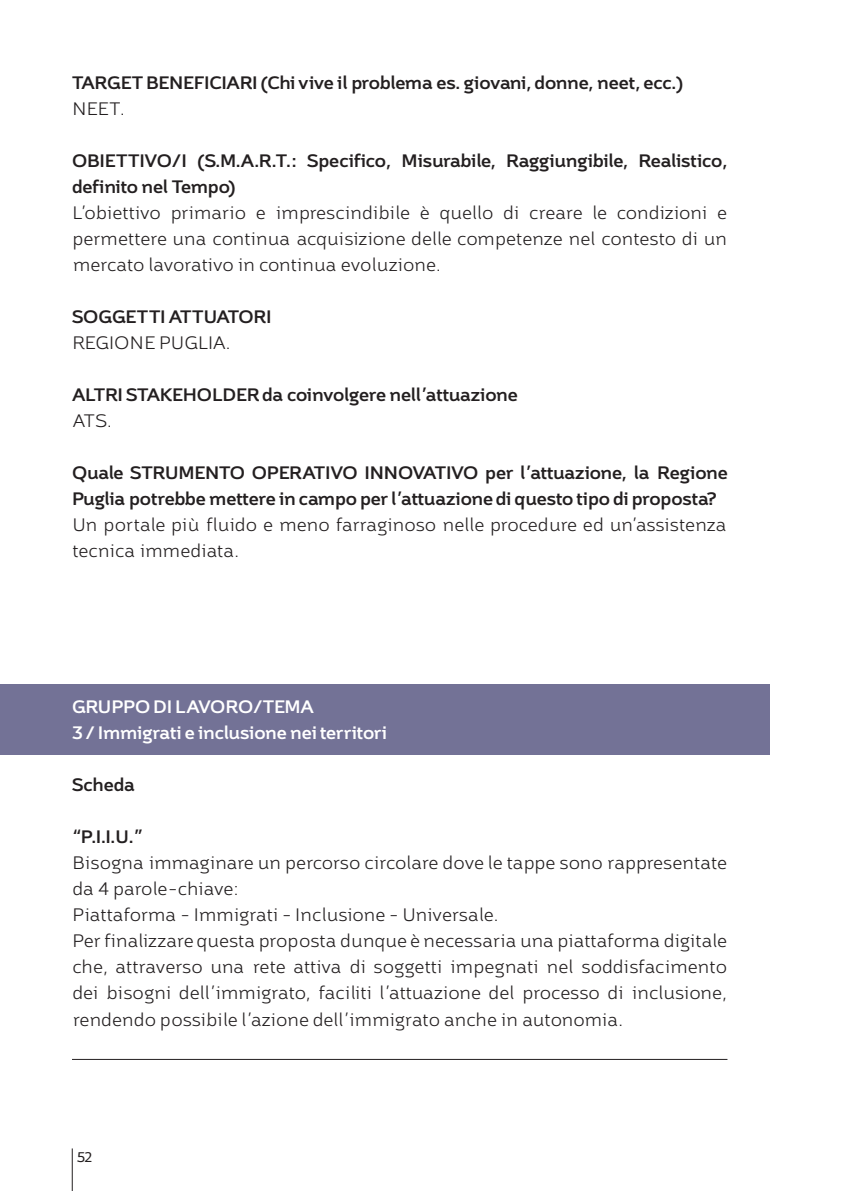
<style>
.page{position:relative;width:842px;height:1191px;background:#fff}
.page>*{position:absolute;margin:0;border:0;box-sizing:border-box;transform-origin:0 0}
.t1{font:300 18px/26px "Brisko Sans W01";letter-spacing:-.06em;color:#231f20}
.t2{font:700 18px/26px "Brisko Sans";letter-spacing:-.01em;color:#231f20}
.t3{font:700 18px/26px "Brisko Sans";letter-spacing:-.02em;color:#fff}
.t4{font:300 18px "Brisko Sans W01";letter-spacing:-.04em;color:#231f20}
.t5{font:14px "Brisko Sans W01";color:#231f20}
</style>
<div class="page">
<hr style="left:72px;top:1059px;width:655px;height:1px;background:#231f20">
<hr style="left:72px;top:1148px;width:1px;height:43px;background:#231f20">
<div style="left:0;top:684px;width:770px;height:71px;background:#737296"></div>
<p class="t2" style="left:72px;top:69px;width:613px">TARGET BENEFICIARI (Chi vive il problema es. giovani, donne, neet, ecc.)</p>
<p class="t1" style="left:72px;top:96px;width:55px">NEET.</p>
<p class="t2" style="left:72px;top:147px;width:657px">OBIETTIVO/I (S.M.A.R.T.: Specifico, Misurabile, Raggiungibile, Realistico, definito nel Tempo)</p>
<p class="t1" style="left:72px;top:200px;width:657px;text-align:justify">L’obiettivo primario e imprescindibile è quello di creare le condizioni e permettere una continua acquisizione delle competenze nel contesto di un mercato lavorativo in continua evoluzione.</p>
<p class="t2" style="left:72px;top:303px;width:201px">SOGGETTI ATTUATORI</p>
<p class="t4" style="left:72px;top:332px;width:160px">REGIONE PUGLIA.</p>
<p class="t2" style="left:72px;top:381px;width:447px">ALTRI STAKEHOLDER da coinvolgere nell’attuazione</p>
<p class="t1" style="left:72px;top:408px;width:42px">ATS.</p>
<p class="t2" style="left:72px;top:459px;width:657px">Quale STRUMENTO OPERATIVO INNOVATIVO per l’attuazione, la Regione<br>Puglia potrebbe mettere in campo per l’attuazione di questo tipo di proposta?</p>
<p class="t1" style="left:72px;top:512px;width:657px">Un portale più fluido e meno farraginoso nelle procedure ed un’assistenza tecnica immediata.</p>
<p class="t3" style="left:72px;top:693px;width:317px">GRUPPO DI LAVORO/TEMA<br>3 / Immigrati e inclusione nei territori</p>
<p class="t2" style="left:72px;top:771px;width:65px">Scheda</p>
<p class="t2" style="left:72px;top:823px;width:73px">“P.I.I.U.”</p>
<p class="t1" style="left:72px;top:850px;width:657px">Bisogna immaginare un percorso circolare dove le tappe sono rappresentate da 4 parole-chiave:<br>Piattaforma - Immigrati - Inclusione - Universale.<br>Per finalizzare questa proposta dunque è necessaria una piattaforma digitale che, attraverso una rete attiva di soggetti impegnati nel soddisfacimento dei bisogni dell’immigrato, faciliti l’attuazione del processo di inclusione, rendendo possibile l’azione dell’immigrato anche in autonomia.</p>
<p class="t5" style="left:77px;top:1148px;width:17px">52</p>
</div>
